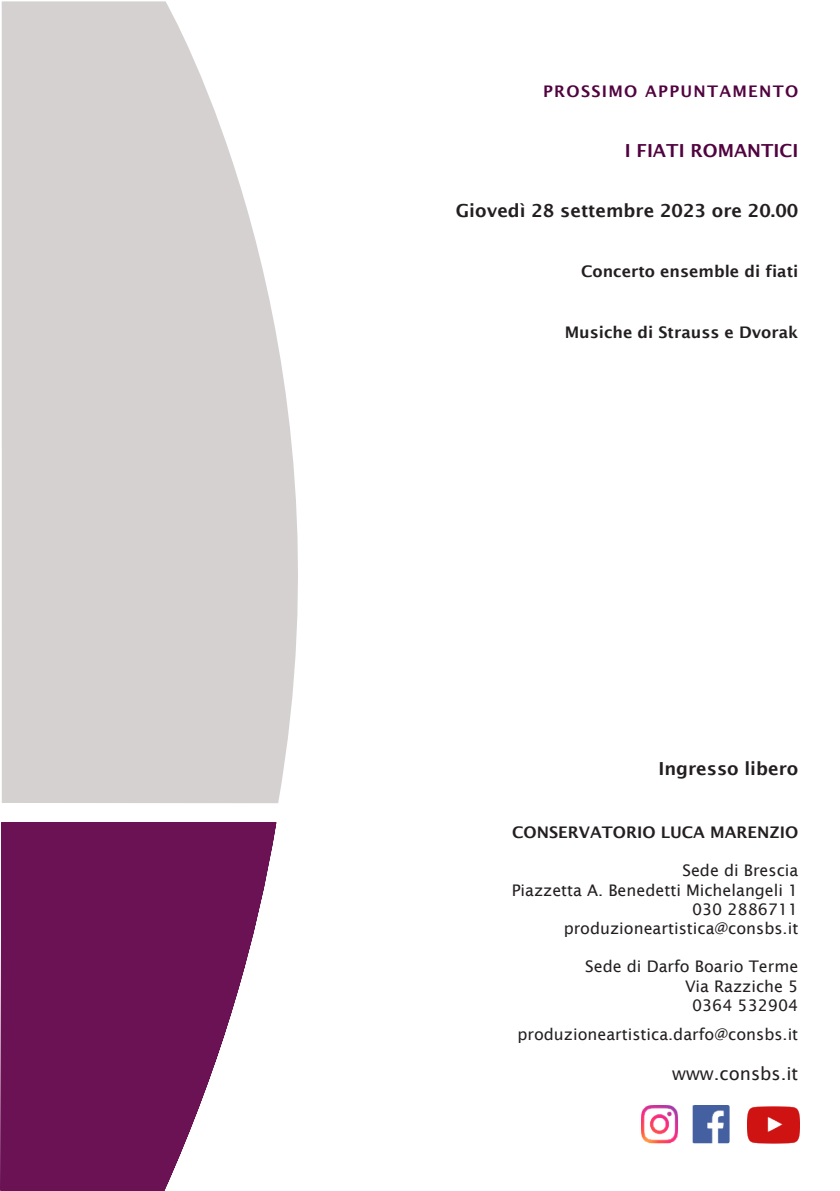
<style>
.page{position:relative;width:840px;height:1191px;background:#fff}
.page>*{position:absolute;margin:0;border:0;box-sizing:border-box;transform-origin:0 0}
.t1{font:600 18px "Lucida Sans";color:#231f20}
.t2{font:600 18px "Lucida Sans";color:#51033f}
.t3{font:18px "Lucida Sans";color:#231f20}
.t4{font:16px "Lucida Sans";color:#231f20}
.t5{font:600 16px "Lucida Sans";color:#231f20}
.t6{font:600 16px "Lucida Sans";letter-spacing:.08em;color:#51033f}
</style>
<div class="page">
<img style="left:641px;top:1105px;width:88px;height:38px">
<img style="left:747px;top:1106px;width:52px;height:37px">
<svg style="left:0;top:822px;width:276px;height:368px;fill:#6b1255"></svg>
<svg style="left:2px;top:1px;width:296px;height:802px;fill:#d4d1d0"></svg>
<p class="t6" style="left:543px;top:83px;width:256px">PROSSIMO APPUNTAMENTO</p>
<p class="t2" style="left:624px;top:141px;width:175px">I FIATI ROMANTICI</p>
<p class="t1" style="left:455px;top:201px;width:344px">Giovedì 28 settembre 2023 ore 20.00</p>
<p class="t5" style="left:580px;top:263px;width:219px">Concerto ensemble di fiati</p>
<p class="t5" style="left:564px;top:323px;width:235px">Musiche di Strauss e Dvorak</p>
<p class="t1" style="left:658px;top:758px;width:141px">Ingresso libero</p>
<p class="t5" style="left:512px;top:823px;width:287px">CONSERVATORIO LUCA MARENZIO</p>
<p class="t4" style="left:682px;top:861px;width:117px">Sede di Brescia</p>
<p class="t4" style="left:511px;top:880px;width:288px">Piazzetta A. Benedetti Michelangeli 1</p>
<p class="t4" style="left:691px;top:900px;width:108px">030 2886711</p>
<p class="t4" style="left:563px;top:919px;width:236px">produzioneartistica@consbs.it</p>
<p class="t4" style="left:585px;top:957px;width:214px">Sede di Darfo Boario Terme</p>
<p class="t4" style="left:684px;top:976px;width:115px">Via Razziche 5</p>
<p class="t4" style="left:691px;top:996px;width:108px">0364 532904</p>
<p class="t4" style="left:517px;top:1024px;width:282px">produzioneartistica.darfo@consbs.it</p>
<p class="t3" style="left:671px;top:1063px;width:128px">www.consbs.it</p>
</div>
